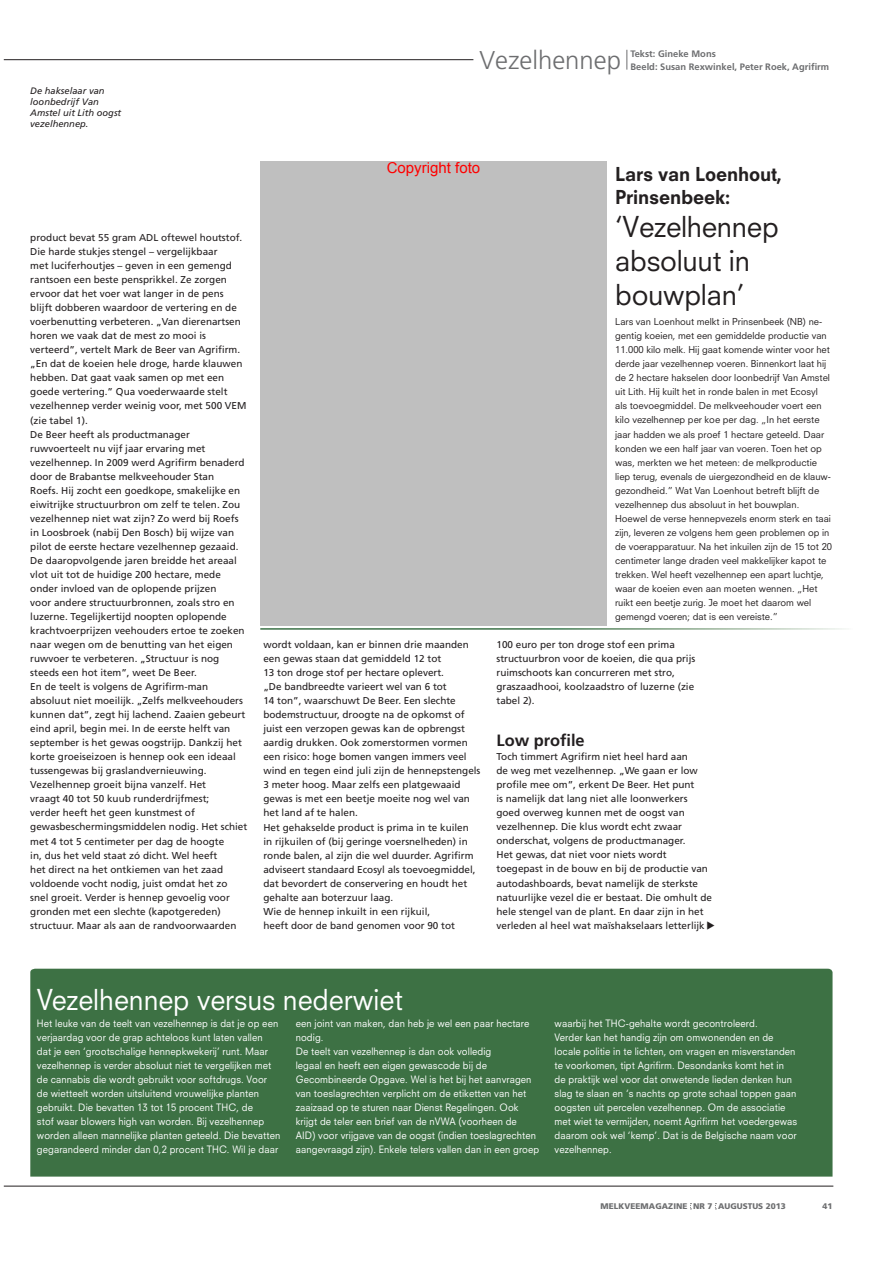
<style>
.page{position:relative;width:893px;height:1263px;background:#fff}
.page>*{position:absolute;margin:0;border:0;box-sizing:border-box;transform-origin:0 0}
.t1{font:28.05px/33.6px "Neuzeit SLT Std";letter-spacing:-.01em;color:#231f20}
.t2{font:28.05px "Neuzeit SLT Std";color:#fff;scale:.95 1}
.t3{font:300 25.65px "Frutiger LT Std";color:#6d6e70}
.t4{font:800 18.75px/22.5px "Neuzeit SLT Std";letter-spacing:-.01em;color:#231f20}
.t5{font:700 16.35px "Frutiger LT Std";color:#231f20}
.t6{font:15px "Arial";color:#f00}
.t7{font:9.9px/14.1px "Frutiger LT Std";color:#231f20}
.t8{font:9.9px/14.1px "Neuzeit SLT Std";letter-spacing:.01em;color:#fff;scale:.95 1}
.t9{font:9.3px/14.1px "Neuzeit SLT Std";color:#231f20}
.t10{font:italic 9.3px/11.2px "Frutiger LT Std";color:#231f20}
.t11{font:700 9.3px/12.6px "Frutiger LT Std";color:#6d6e70}
.t12{font:900 8.25px "Frutiger LT Std";letter-spacing:.01em;color:#6d6e70}
</style>
<div class="page">
<svg style="left:626px;top:50px;width:1px;height:20px"></svg>
<hr style="left:4px;top:59px;width:469px;height:1px;background:#231f20">
<hr style="left:4px;top:1186px;width:829px;height:1px;background:#231f20">
<div style="left:30px;top:969px;width:802px;height:208px;background:#3d7144"></div>
<div style="left:260px;top:162px;width:347px;height:464px;background:#bfbfbf"></div>
<p class="t10" style="left:30px;top:85px;width:92px">De hakselaar van loonbedrijf Van<br>Amstel uit Lith oogst vezelhennep.</p>
<p class="t7" style="left:30px;top:231px;width:219px">product bevat 55 gram ADL oftewel houtstof.<br>Die harde stukjes stengel – vergelijkbaar<br>met luciferhoutjes – geven in een gemengd rantsoen een beste pensprikkel. Ze zorgen ervoor dat het voer wat langer in de pens blijft dobberen waardoor de vertering en de voerbenutting verbeteren. „Van dierenartsen horen we vaak dat de mest zo mooi is verteerd”, vertelt Mark de Beer van Agrifirm. „En dat de koeien hele droge, harde klauwen hebben. Dat gaat vaak samen op met een goede vertering.” Qua voederwaarde stelt vezelhennep verder weinig voor, met 500 VEM (zie tabel 1).<br>De Beer heeft als productmanager ruwvoerteelt nu vijf jaar ervaring met vezelhennep. In 2009 werd Agrifirm benaderd door de Brabantse melkveehouder Stan<br>Roefs. Hij zocht een goedkope, smakelijke en eiwitrijke structuurbron om zelf te telen. Zou vezelhennep niet wat zijn? Zo werd bij Roefs in Loosbroek (nabij Den Bosch) bij wijze van pilot de eerste hectare vezelhennep gezaaid.<br>De daaropvolgende jaren breidde het areaal vlot uit tot de huidige 200 hectare, mede onder invloed van de oplopende prijzen<br>voor andere structuurbronnen, zoals stro en luzerne. Tegelijkertijd noopten oplopende krachtvoerprijzen veehouders ertoe te zoeken naar wegen om de benutting van het eigen ruwvoer te verbeteren. „Structuur is nog steeds een hot item”, weet De Beer.<br>En de teelt is volgens de Agrifirm-man absoluut niet moeilijk. „Zelfs melkveehouders kunnen dat”, zegt hij lachend. Zaaien gebeurt eind april, begin mei. In de eerste helft van september is het gewas oogstrijp. Dankzij het korte groeiseizoen is hennep ook een ideaal tussengewas bij graslandvernieuwing.<br>Vezelhennep groeit bijna vanzelf. Het<br>vraagt 40 tot 50 kuub runderdrijfmest;<br>verder heeft het geen kunstmest of gewasbeschermingsmiddelen nodig. Het schiet met 4 tot 5 centimeter per dag de hoogte<br>in, dus het veld staat zó dicht. Wel heeft<br>het direct na het ontkiemen van het zaad voldoende vocht nodig, juist omdat het zo snel groeit. Verder is hennep gevoelig voor gronden met een slechte (kapotgereden) structuur. Maar als aan de randvoorwaarden</p>
<h2 class="t3" style="left:479px;top:49px;width:143px">Vezelhennep</h2>
<p class="t11" style="left:630px;top:48px;width:200px">Tekst: Gineke Mons<br>Beeld: Susan Rexwinkel, Peter Roek, Agrifirm</p>
<h3 class="t6" style="left:387px;top:158px;width:95px">Copyright foto</h3>
<h3 class="t4" style="left:615px;top:164px;width:168px">Lars van Loenhout,<br>Prinsenbeek:</h3>
<h1 class="t1" style="left:615px;top:212px;width:165px">‘Vezelhennep absoluut in bouwplan’</h1>
<p class="t9" style="left:615px;top:315px;width:218px">Lars van Loenhout melkt in Prinsenbeek (NB) ne&shy;gentig koeien, met een gemiddelde productie van 11.000 kilo melk. Hij gaat komende winter voor het derde jaar vezelhennep voeren. Binnenkort laat hij de 2 hectare hakselen door loonbedrijf Van Amstel uit Lith. Hij kuilt het in ronde balen in met Ecosyl als toevoegmiddel. De melkveehouder voert een kilo vezelhennep per koe per dag. „In het eerste jaar hadden we als proef 1 hectare geteeld. Daar konden we een half jaar van voeren. Toen het op was, merkten we het meteen: de melkproductie liep terug, evenals de uiergezondheid en de klauw&shy;gezondheid.” Wat Van Loenhout betreft blijft de vezelhennep dus absoluut in het bouwplan.<br>Hoewel de verse hennepvezels enorm sterk en taai zijn, leveren ze volgens hem geen problemen op in de voerapparatuur. Na het inkuilen zijn de 15 tot 20 centimeter lange draden veel makkelijker kapot te trekken. Wel heeft vezelhennep een apart luchtje, waar de koeien even aan moeten wennen. „Het ruikt een beetje zurig. Je moet het daarom wel gemengd voeren; dat is een vereiste.”</p>
<p class="t7" style="left:263px;top:638px;width:219px">wordt voldaan, kan er binnen drie maanden een gewas staan dat gemiddeld 12 tot<br>13 ton droge stof per hectare oplevert.<br>„De bandbreedte varieert wel van 6 tot<br>14 ton”, waarschuwt De Beer. Een slechte bodemstructuur, droogte na de opkomst of juist een verzopen gewas kan de opbrengst aardig drukken. Ook zomerstormen vormen een risico: hoge bomen vangen immers veel wind en tegen eind juli zijn de hennepstengels 3 meter hoog. Maar zelfs een platgewaaid gewas is met een beetje moeite nog wel van het land af te halen.<br>Het gehakselde product is prima in te kuilen<br>in rijkuilen of (bij geringe voersnelheden) in ronde balen, al zijn die wel duurder. Agrifirm adviseert standaard Ecosyl als toevoegmiddel, dat bevordert de conservering en houdt het gehalte aan boterzuur laag.<br>Wie de hennep inkuilt in een rijkuil,<br>heeft door de band genomen voor 90 tot</p>
<p class="t7" style="left:496px;top:638px;width:200px">100 euro per ton droge stof een prima structuurbron voor de koeien, die qua prijs ruimschoots kan concurreren met stro, graszaadhooi, koolzaadstro of luzerne (zie tabel 2).</p>
<h3 class="t5" style="left:496px;top:733px;width:90px">Low profile</h3>
<p class="t7" style="left:496px;top:750px;width:217px">Toch timmert Agrifirm niet heel hard aan<br>de weg met vezelhennep. „We gaan er low profile mee om”, erkent De Beer. Het punt<br>is namelijk dat lang niet alle loonwerkers goed overweg kunnen met de oogst van vezelhennep. Die klus wordt echt zwaar onderschat, volgens de productmanager.<br>Het gewas, dat niet voor niets wordt toegepast in de bouw en bij de productie van autodashboards, bevat namelijk de sterkste natuurlijke vezel die er bestaat. Die omhult de hele stengel van de plant. En daar zijn in het verleden al heel wat maïshakselaars letterlijk</p>
<h1 class="t2" style="left:37px;top:989px;width:387px">Vezelhennep versus nederwiet</h1>
<p class="t8" style="left:37px;top:1017px;width:258px">Het leuke van de teelt van vezelhennep is dat je op een verjaardag voor de grap achteloos kunt laten vallen<br>dat je een ‘grootschalige hennepkwekerij’ runt. Maar vezelhennep is verder absoluut niet te vergelijken met de cannabis die wordt gebruikt voor softdrugs. Voor de wietteelt worden uitsluitend vrouwelijke planten gebruikt. Die bevatten 13 tot 15 procent THC, de<br>stof waar blowers high van worden. Bij vezelhennep worden alleen mannelijke planten geteeld. Die bevatten gegarandeerd minder dan 0,2 procent THC. Wil je daar</p>
<p class="t8" style="left:296px;top:1017px;width:258px">een joint van maken, dan heb je wel een paar hectare nodig.<br>De teelt van vezelhennep is dan ook volledig<br>legaal en heeft een eigen gewascode bij de Gecombineerde Opgave. Wel is het bij het aanvragen van toeslagrechten verplicht om de etiketten van het zaaizaad op te sturen naar Dienst Regelingen. Ook krijgt de teler een brief van de nVWA (voorheen de<br>AID) voor vrijgave van de oogst (indien toeslagrechten aangevraagd zijn). Enkele telers vallen dan in een groep</p>
<p class="t8" style="left:554px;top:1017px;width:257px">waarbij het THC-gehalte wordt gecontroleerd.<br>Verder kan het handig zijn om omwonenden en de locale politie in te lichten, om vragen en misverstanden te voorkomen, tipt Agrifirm. Desondanks komt het in de praktijk wel voor dat onwetende lieden denken hun slag te slaan en ‘s nachts op grote schaal toppen gaan oogsten uit percelen vezelhennep. Om de associatie met wiet te vermijden, noemt Agrifirm het voedergewas daarom ook wel ‘kemp’. Dat is de Belgische naam voor vezelhennep.</p>
<p class="t12" style="left:600px;top:1203px;width:187px">MELKVEEMAGAZINE NR 7 AUGUSTUS 2013</p>
<p class="t12" style="left:822px;top:1203px;width:12px">41</p>
</div>
